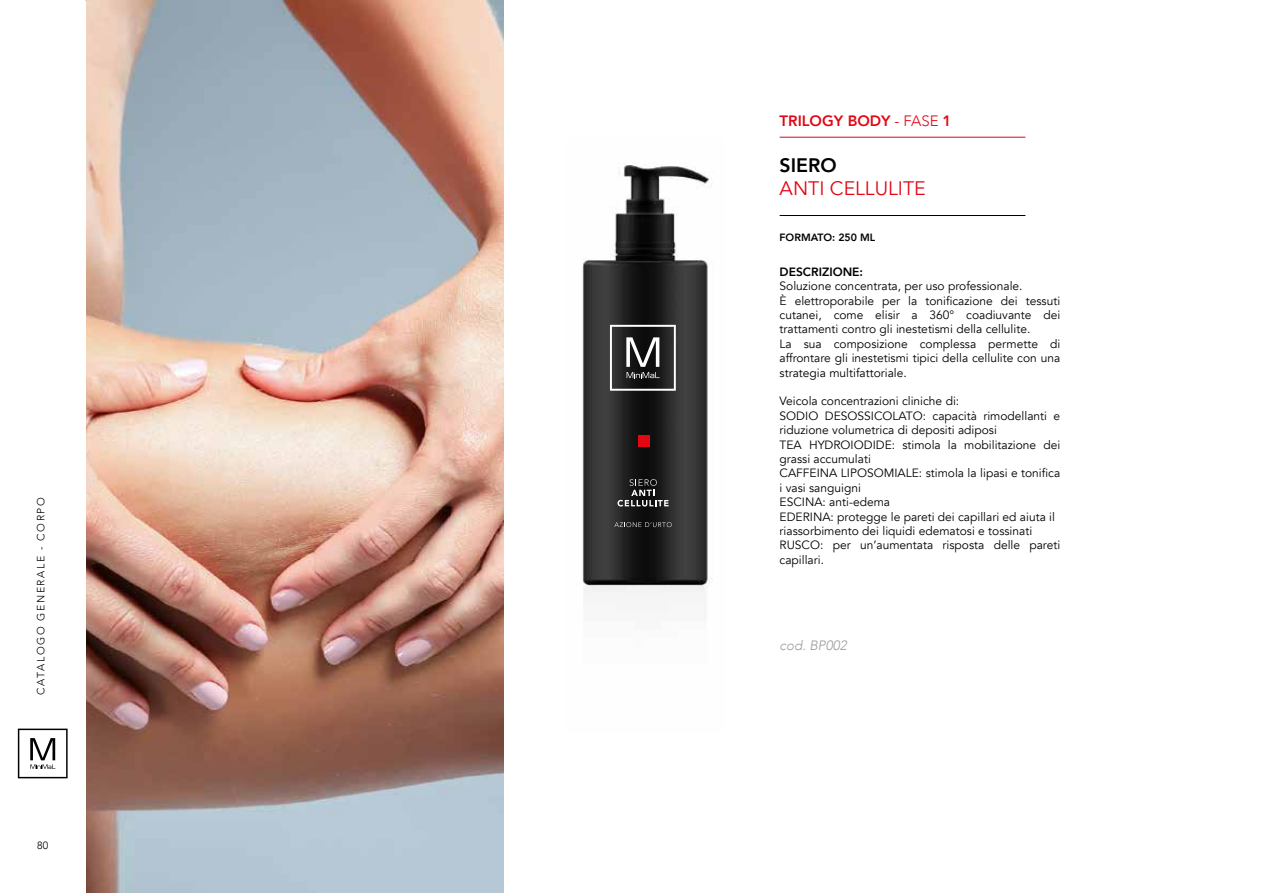
<style>
.page{position:relative;width:1263px;height:893px;background:#fff}
.page>*{position:absolute;margin:0;border:0;box-sizing:border-box;transform-origin:0 0}
.t1{font:19.5px "Avenir";color:#e30613}
.t2{font:800 19.5px "Avenir";color:#000}
.t3{font:800 15px "Avenir";color:#e30613}
.t4{font:italic 300 13.5px "Avenir";color:#9d9d9c}
.t5{font:12px/14.4px "Avenir";color:#000}
.t6{font:800 12px "Avenir";color:#000}
.t7{font:300 10.5px "Avenir";letter-spacing:.15em;color:#000}
.t8{font:800 10.5px "Avenir";color:#000}
.s1{font-weight:300}
</style>
<div class="page">
<img style="left:85px;top:0;width:419px;height:893px">
<svg style="left:18px;top:729px;width:50px;height:49px"></svg>
<hr style="left:780px;top:215px;width:245px;height:1px;background:#000">
<hr style="left:780px;top:137px;width:245px;height:1px;background:#e30613">
<img style="left:582px;top:163px;width:131px;height:432px">
<div style="left:638px;top:435px;width:11px;height:12px;background:#e30613"></div>
<svg style="left:617px;top:479px;width:52px;height:27px"></svg>
<svg style="left:614px;top:522px;width:58px;height:5px"></svg>
<svg style="left:610px;top:325px;width:66px;height:66px;background:#4f4f4f"></svg>
<p class="t7" style="left:35px;top:695px;width:199px;rotate:-90deg">CATALOGO GENERALE - CORPO</p>
<p class="t7" style="left:37px;top:839px;width:12px">80</p>
<p class="t3" style="left:780px;top:109px;width:173px">TRILOGY BODY <span class="s1">- FASE</span> 1</p>
<h1 class="t2" style="left:780px;top:150px;width:59px">SIERO</h1>
<h1 class="t1" style="left:780px;top:177px;width:148px">ANTI CELLULITE</h1>
<p class="t8" style="left:780px;top:229px;width:97px">FORMATO: 250 ML</p>
<p class="t6" style="left:780px;top:262px;width:85px">DESCRIZIONE:</p>
<p class="t5" style="left:780px;top:279px;width:282px">Soluzione concentrata, per uso professionale.<br>È elettroporabile per la tonificazione dei tessuti cutanei, come elisir a 360° coadiuvante dei trattamenti contro gli inestetismi della cellulite.<br>La sua composizione complessa permette di affrontare gli inestetismi tipici della cellulite con una strategia multifattoriale.</p>
<p class="t5" style="left:780px;top:394px;width:282px">Veicola concentrazioni cliniche di:<br>SODIO DESOSSICOLATO: capacità rimodellanti e riduzione volumetrica di depositi adiposi<br>TEA HYDROIODIDE: stimola la mobilitazione dei grassi accumulati<br>CAFFEINA LIPOSOMIALE: stimola la lipasi e tonifica i vasi sanguigni<br>ESCINA: anti-edema<br>EDERINA: protegge le pareti dei capillari ed aiuta il riassorbimento dei liquidi edematosi e tossinati RUSCO: per un’aumentata risposta delle pareti capillari.</p>
<p class="t4" style="left:780px;top:637px;width:69px">cod. BP002</p>
</div>
